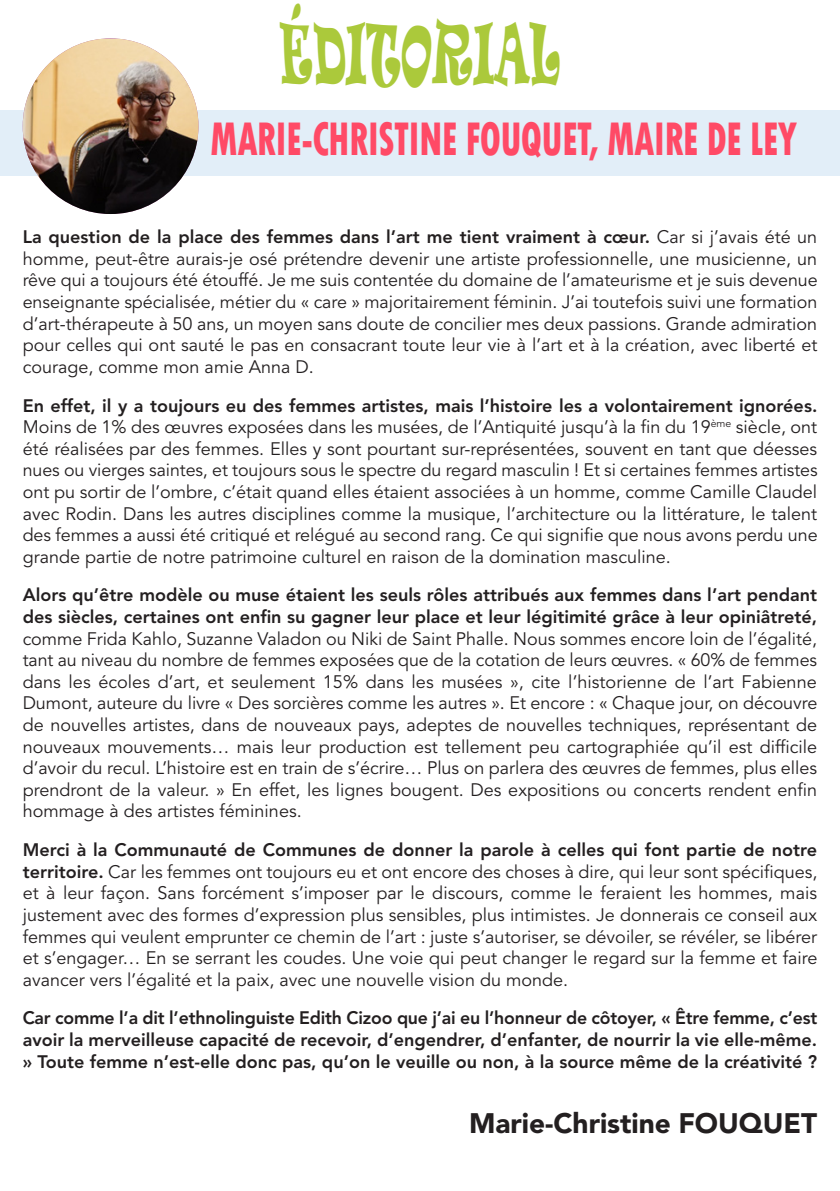
<style>
.page{position:relative;width:840px;height:1191px;background:#fff}
.page>*{position:absolute;margin:0;border:0;box-sizing:border-box;transform-origin:0 0}
.TITRE_PARTIES{font:78.2px "Ravie";letter-spacing:.02em;color:#abc93b;scale:.49 1}
.prénom___particularité{font:800 condensed 49.4px "Tw Cen";letter-spacing:-.02em;color:#ff4a66;scale:.77 1}
.txt{font:900 28px "Avenir LT Pro";color:#231f20}
.txt-2{font:18px/21.6px "Avenir LT Pro";color:#231f20;text-align:justify}
.txt-3{font:800 18px/21.6px "Avenir LT Pro";color:#231f20;text-align:justify}
.s1{font-weight:800}
</style>
<div class="page">
<div style="left:0;top:110px;width:839px;height:66px;background:#e2eef8"></div>
<img style="left:23px;top:39px;width:175px;height:175px">
<p class="TITRE_PARTIES" style="left:280px;top:0;width:574px">ÉDITORIAL</p>
<p class="prénom___particularité" style="left:210px;top:110px;width:764px">MARIE-CHRISTINE FOUQUET, MAIRE DE LEY</p>
<p class="txt-2" style="left:23px;top:226px;width:796px"><span class="s1">La question de la place des femmes dans l’art me tient vraiment à cœur.</span> Car si j’avais été un homme, peut-être aurais-je osé prétendre devenir une artiste professionnelle, une musicienne, un rêve qui a toujours été étouffé. Je me suis contentée du domaine de l’amateurisme et je suis devenue enseignante spécialisée, métier du « care » majoritairement féminin. J’ai toutefois suivi une formation d’art-thérapeute à 50 ans, un moyen sans doute de concilier mes deux passions. Grande admiration pour celles qui ont sauté le pas en consacrant toute leur vie à l’art et à la création, avec liberté et courage, comme mon amie Anna D.</p>
<p class="txt-2" style="left:23px;top:395px;width:796px"><span class="s1">En effet, il y a toujours eu des femmes artistes, mais l’histoire les a volontairement ignorées.<br></span>Moins de 1% des œuvres exposées dans les musées, de l’Antiquité jusqu’à la fin du 19<sup>ème</sup> siècle, ont été réalisées par des femmes. Elles y sont pourtant sur-représentées, souvent en tant que déesses nues ou vierges saintes, et toujours sous le spectre du regard masculin ! Et si certaines femmes artistes ont pu sortir de l’ombre, c’était quand elles étaient associées à un homme, comme Camille Claudel avec Rodin. Dans les autres disciplines comme la musique, l’architecture ou la littérature, le talent des femmes a aussi été critiqué et relégué au second rang. Ce qui signifie que nous avons perdu une grande partie de notre patrimoine culturel en raison de la domination masculine.</p>
<p class="txt-2" style="left:23px;top:584px;width:795px"><span class="s1">Alors qu’être modèle ou muse étaient les seuls rôles attribués aux femmes dans l’art pendant des siècles, certaines ont enfin su gagner leur place et leur légitimité grâce à leur opiniâtreté, </span>comme Frida Kahlo, Suzanne Valadon ou Niki de Saint Phalle. Nous sommes encore loin de l’égalité, tant au niveau du nombre de femmes exposées que de la cotation de leurs œuvres. « 60% de femmes dans les écoles d’art, et seulement 15% dans les musées », cite l’historienne de l’art Fabienne Dumont, auteure du livre « Des sorcières comme les autres ». Et encore : « Chaque jour, on découvre de nouvelles artistes, dans de nouveaux pays, adeptes de nouvelles techniques, représentant de nouveaux mouvements… mais leur production est tellement peu cartographiée qu’il est difficile d’avoir du recul. L’histoire est en train de s’écrire… Plus on parlera des œuvres de femmes, plus elles prendront de la valeur. » En effet, les lignes bougent. Des expositions ou concerts rendent enfin hommage à des artistes féminines.</p>
<p class="txt-2" style="left:23px;top:839px;width:796px"><span class="s1">Merci à la Communauté de Communes de donner la parole à celles qui font partie de notre territoire.</span> Car les femmes ont toujours eu et ont encore des choses à dire, qui leur sont spécifiques, et à leur façon. Sans forcément s’imposer par le discours, comme le feraient les hommes, mais justement avec des formes d’expression plus sensibles, plus intimistes. Je donnerais ce conseil aux femmes qui veulent emprunter ce chemin de l’art : juste s’autoriser, se dévoiler, se révéler, se libérer et s’engager… En se serrant les coudes. Une voie qui peut changer le regard sur la femme et faire avancer vers l’égalité et la paix, avec une nouvelle vision du monde.</p>
<p class="txt-3" style="left:23px;top:1007px;width:795px">Car comme l’a dit l’ethnolinguiste Edith Cizoo que j’ai eu l’honneur de côtoyer, « Être femme, c’est avoir la merveilleuse capacité de recevoir, d’engendrer, d’enfanter, de nourrir la vie elle-même. » Toute femme n’est-elle donc pas, qu’on le veuille ou non, à la source même de la créativité ?</p>
<p class="txt" style="left:469px;top:1106px;width:349px">Marie-Christine FOUQUET</p>
</div>
